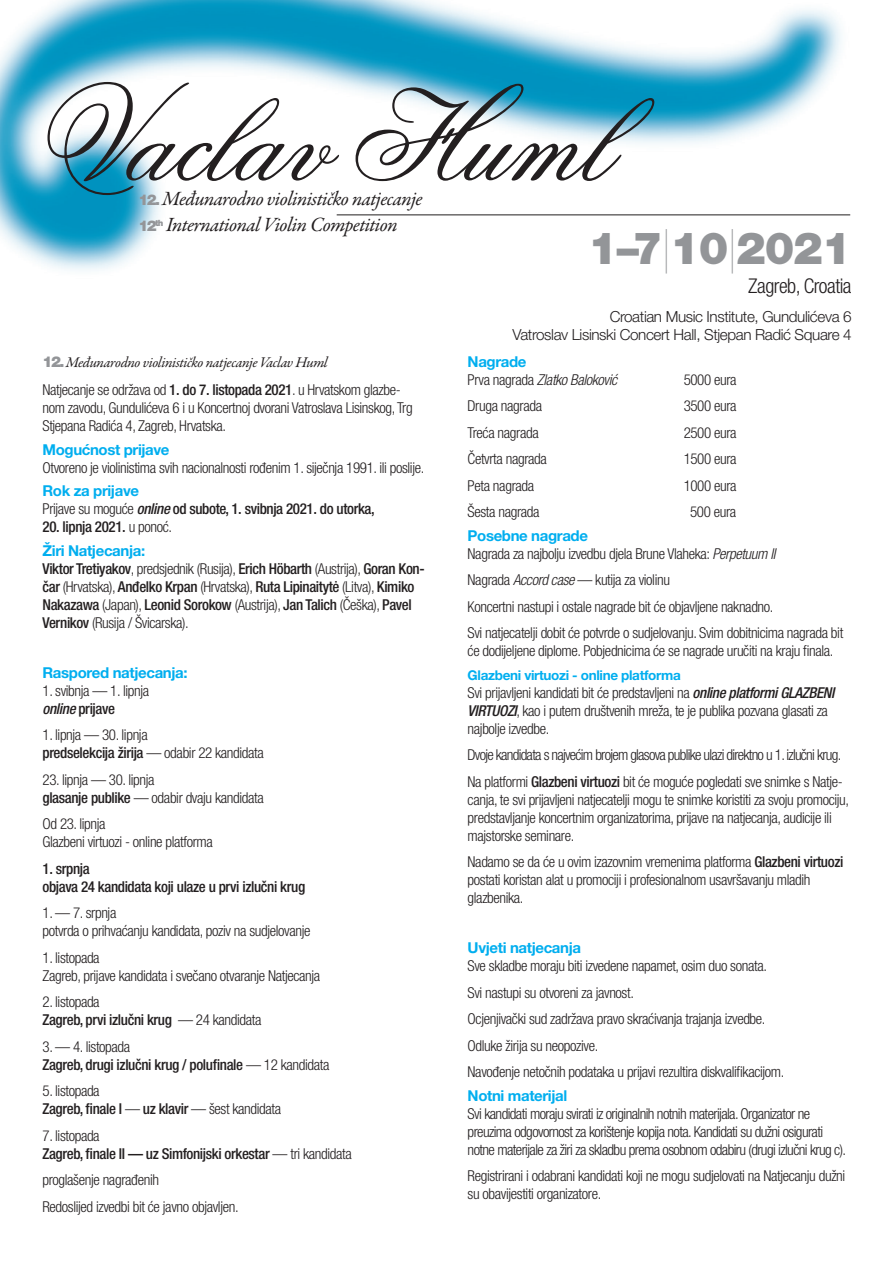
<style>
.page{position:relative;width:893px;height:1263px;background:#fff}
.page>*{position:absolute;margin:0;border:0;box-sizing:border-box;transform-origin:0 0}
.t1{font:133.2px "Flemish Script BT";color:#231f20}
.t2{font:800 44.55px "MH Helvetica Blk";letter-spacing:-.025em;color:#939598}
.t3{font:italic 20.4px "MH Garamond";letter-spacing:-.03em;color:#231f20}
.t4{font:300 20.4px "MH Helvetica Lt Cn";letter-spacing:-.025em;color:#231f20}
.t5{font:300 15.3px/18.3px "MH Helvetica Lt";letter-spacing:-.025em;color:#231f20;text-align:right}
.t6{font:300 15px/18px "MH Helvetica Lt Cn";letter-spacing:-.025em;color:#231f20}
.t7{font:500 15px/18px "MH Helvetica Md Cn";letter-spacing:-.025em;color:#231f20}
.Medunaslov_01{font:700 15px "MH Helvetica";letter-spacing:-.025em;color:#00aeef}
.t8{font:300 15px "MH Helvetica Lt Cn";letter-spacing:-.05em;color:#231f20}
.t9{font:italic 15px "MH Garamond";letter-spacing:-.03em;color:#231f20}
.t10{font:italic 300 15px "MH Helvetica Lt Cn";letter-spacing:-.025em;color:#231f20}
.t11{font:800 14.85px "MH Helvetica Blk";color:#939598}
.Medunaslov_01-2{font:700 13.5px "MH Helvetica";letter-spacing:-.025em;color:#00aeef}
.s1{font-family:"MH Helvetica Blk";font-weight:800;font-style:normal;font-size:14.85px;color:#939598}
.s2{font-family:"MH Helvetica Ult Lt";font-weight:400}
.s3{font-family:"MH Helvetica Blk";font-weight:800;font-style:normal;color:#939598}
.s4{font-family:"MH Helvetica Md Cn";font-weight:500}
.s5{font-family:"MH Helvetica Lt Cn";font-weight:300}
.s6{font-style:italic}
.s7{font-family:"MH Helvetica Md Cn";font-weight:500;font-style:italic}
.s8{font-style:normal}
</style>
<div class="page">
<img style="left:0;top:0;width:851px;height:271px">
<hr style="left:337px;top:214px;width:513px;height:1px;background:#231f20">
<p class="t1" style="left:34px;top:55px;width:578px">Vaclav Huml</p>
<p class="t3" style="left:138px;top:186px;width:286px"><span class="s1">12.</span> Međunarodno violinističko natjecanje</p>
<p class="t11" style="left:138px;top:217px;width:27px">12<sup>th</sup></p>
<p class="t3" style="left:166px;top:211px;width:233px">International Violin Competition</p>
<p class="t2" style="left:588px;top:221px;width:265px">1–7<span class="s2">|</span>10<span class="s2">|</span>2021</p>
<p class="t4" style="left:748px;top:274px;width:105px">Zagreb, Croatia</p>
<p class="t5" style="left:512px;top:307px;width:341px">Croatian Music Institute, Gundulićeva 6<br>Vatroslav Lisinski Concert Hall, Stjepan Radić Square 4</p>
<p class="t9" style="left:43px;top:353px;width:287px"><span class="s3">12.</span>Međunarodno violinističko natjecanje Vaclav Huml</p>
<p class="t6" style="left:43px;top:381px;width:372px">Natjecanje se održava od <span class="s4">1. do 7. listopada 2021</span>. u Hrvatskom glazbe&shy;nom zavodu, Gundulićeva 6 i u Koncertnoj dvorani Vatroslava Lisinskog, Trg<br>Stjepana Radića 4, Zagreb, Hrvatska.</p>
<p class="Medunaslov_01" style="left:43px;top:440px;width:129px">Mogućnost prijave</p>
<p class="t6" style="left:43px;top:458px;width:383px">Otvoreno je violinistima svih nacionalnosti rođenim 1. siječnja 1991. ili poslije.</p>
<p class="Medunaslov_01" style="left:43px;top:481px;width:98px">Rok za prijave</p>
<p class="t7" style="left:43px;top:500px;width:334px"><span class="s5">Prijave su moguće</span> <span class="s6">online</span> od subote, 1. svibnja 2021. do utorka,</p>
<p class="t7" style="left:43px;top:518px;width:131px">20. lipnja 2021. <span class="s5">u ponoć.</span></p>
<p class="Medunaslov_01" style="left:43px;top:541px;width:104px">Žiri Natjecanja:</p>
<p class="t7" style="left:43px;top:559px;width:384px">Viktor Tretiyakov<span class="s5">, predsjednik (Rusija),</span> Erich Höbarth <span class="s5">(Austrija),</span> Goran Kon&shy;čar <span class="s5">(Hrvatska),</span> Anđelko Krpan <span class="s5">(Hrvatska),</span> Ruta Lipinaitytė <span class="s5">(Litva),</span> Kimiko Nakazawa <span class="s5">(Japan),</span> Leonid Sorokow <span class="s5">(Austrija),</span> Jan Talich <span class="s5">(Češka),</span> Pavel Vernikov <span class="s5">(Rusija / Švicarska).</span></p>
<p class="Medunaslov_01" style="left:43px;top:663px;width:147px">Raspored natjecanja:</p>
<p class="t6" style="left:43px;top:681px;width:108px">1. svibnja — 1. lipnja <span class="s7">online</span> <span class="s4">prijave</span></p>
<p class="t6" style="left:43px;top:726px;width:223px">1. lipnja — 30. lipnja<br><span class="s4">predselekcija žirija</span> — odabir 22 kandidata</p>
<p class="t6" style="left:43px;top:770px;width:223px">23. lipnja — 30. lipnja<br><span class="s4">glasanje publike</span> — odabir dvaju kandidata</p>
<p class="t6" style="left:43px;top:815px;width:172px">Od 23. lipnja<br>Glazbeni virtuozi - online platforma</p>
<p class="t7" style="left:43px;top:859px;width:264px">1. srpnja<br>objava 24 kandidata koji ulaze u prvi izlučni krug</p>
<p class="t6" style="left:43px;top:904px;width:269px">1. — 7. srpnja<br>potvrda o prihvaćanju kandidata, poziv na sudjelovanje</p>
<p class="t6" style="left:43px;top:948px;width:279px">1. listopada<br>Zagreb, prijave kandidata i svečano otvaranje Natjecanja</p>
<p class="t6" style="left:43px;top:993px;width:220px">2. listopada<br><span class="s4">Zagreb, prvi izlučni krug</span> — 24 kandidata</p>
<p class="t7" style="left:43px;top:1037px;width:288px"><span class="s5">3. — 4. listopada<br></span>Zagreb, drugi izlučni krug / polufinale <span class="s5">— 12 kandidata</span></p>
<p class="t6" style="left:43px;top:1082px;width:240px">5. listopada<br><span class="s4">Zagreb, finale I</span> — <span class="s4">uz klavir</span> — šest kandidata</p>
<p class="t7" style="left:43px;top:1126px;width:311px"><span class="s5">7. listopada<br></span>Zagreb, finale II — uz Simfonijski orkestar <span class="s5">— tri kandidata</span></p>
<p class="t6" style="left:43px;top:1171px;width:118px">proglašenje nagrađenih</p>
<p class="t6" style="left:43px;top:1197px;width:198px">Redoslijed izvedbi bit će javno objavljen.</p>
<p class="Medunaslov_01" style="left:468px;top:352px;width:60px">Nagrade</p>
<p class="t10" style="left:468px;top:371px;width:151px"><span class="s8">Prva nagrada</span> Zlatko Baloković</p>
<p class="t6" style="left:684px;top:370px;width:55px">5000 eura</p>
<p class="t6" style="left:468px;top:397px;width:76px">Druga nagrada</p>
<p class="t6" style="left:684px;top:397px;width:55px">3500 eura</p>
<p class="t6" style="left:468px;top:423px;width:73px">Treća nagrada</p>
<p class="t6" style="left:684px;top:423px;width:55px">2500 eura</p>
<p class="t6" style="left:468px;top:450px;width:81px">Četvrta nagrada</p>
<p class="t6" style="left:684px;top:450px;width:55px">1500 eura</p>
<p class="t6" style="left:468px;top:476px;width:68px">Peta nagrada</p>
<p class="t6" style="left:684px;top:476px;width:55px">1000 eura</p>
<p class="t6" style="left:468px;top:503px;width:73px">Šesta nagrada</p>
<p class="t6" style="left:690px;top:503px;width:48px">500 eura</p>
<p class="Medunaslov_01" style="left:468px;top:526px;width:122px">Posebne nagrade</p>
<p class="t6" style="left:468px;top:544px;width:309px">Nagrada za najbolju izvedbu djela Brune Vlaheka: <span class="s6">Perpetuum II</span></p>
<p class="t6" style="left:468px;top:571px;width:204px">Nagrada <span class="s6">Accord case</span> — kutija za violinu</p>
<p class="t6" style="left:468px;top:597px;width:307px">Koncertni nastupi i ostale nagrade bit će objavljene naknadno.</p>
<p class="t6" style="left:468px;top:624px;width:377px">Svi natjecatelji dobit će potvrde o sudjelovanju. Svim dobitnicima nagrada bit će dodijeljene diplome. Pobjednicima će se nagrade uručiti na kraju finala.</p>
<p class="Medunaslov_01-2" style="left:468px;top:666px;width:215px">Glazbeni virtuozi - online platforma</p>
<p class="t6" style="left:468px;top:683px;width:368px">Svi prijavljeni kandidati bit će predstavljeni na <span class="s7">online platformi GLAZBENI<br>VIRTUOZI</span>, kao i putem društvenih mreža, te je publika pozvana glasati za najbolje izvedbe.</p>
<p class="t8" style="left:468px;top:746px;width:375px">Dvoje kandidata s najvećim brojem glasova publike ulazi direktno u 1. izlučni krug.</p>
<p class="t6" style="left:468px;top:772px;width:383px">Na platformi <span class="s4">Glazbeni virtuozi</span> bit će moguće pogledati sve snimke s Natje&shy;canja, te svi prijavljeni natjecatelji mogu te snimke koristiti za svoju promociju, predstavljanje koncertnim organizatorima, prijave na natjecanja, audicije ili majstorske seminare.</p>
<p class="t6" style="left:468px;top:853px;width:377px">Nadamo se da će u ovim izazovnim vremenima platforma <span class="s4">Glazbeni virtuozi </span>postati koristan alat u promociji i profesionalnom usavršavanju mladih glazbenika.</p>
<p class="Medunaslov_01" style="left:468px;top:938px;width:115px">Uvjeti natjecanja</p>
<p class="t6" style="left:468px;top:957px;width:301px">Sve skladbe moraju biti izvedene napamet, osim duo sonata.</p>
<p class="t6" style="left:468px;top:983px;width:168px">Svi nastupi su otvoreni za javnost.</p>
<p class="t6" style="left:468px;top:1010px;width:299px">Ocjenjivački sud zadržava pravo skraćivanja trajanja izvedbe.</p>
<p class="t6" style="left:468px;top:1036px;width:132px">Odluke žirija su neopozive.</p>
<p class="t6" style="left:468px;top:1063px;width:318px">Navođenje netočnih podataka u prijavi rezultira diskvalifikacijom.</p>
<p class="Medunaslov_01" style="left:468px;top:1086px;width:101px">Notni materijal</p>
<p class="t6" style="left:468px;top:1104px;width:380px">Svi kandidati moraju svirati iz originalnih notnih materijala. Organizator ne preuzima odgovornost za korištenje kopija nota. Kandidati su dužni osigurati notne materijale za žiri za skladbu prema osobnom odabiru (drugi izlučni krug c).</p>
<p class="t6" style="left:468px;top:1167px;width:379px">Registrirani i odabrani kandidati koji ne mogu sudjelovati na Natjecanju dužni su obavijestiti organizatore.</p>
</div>
